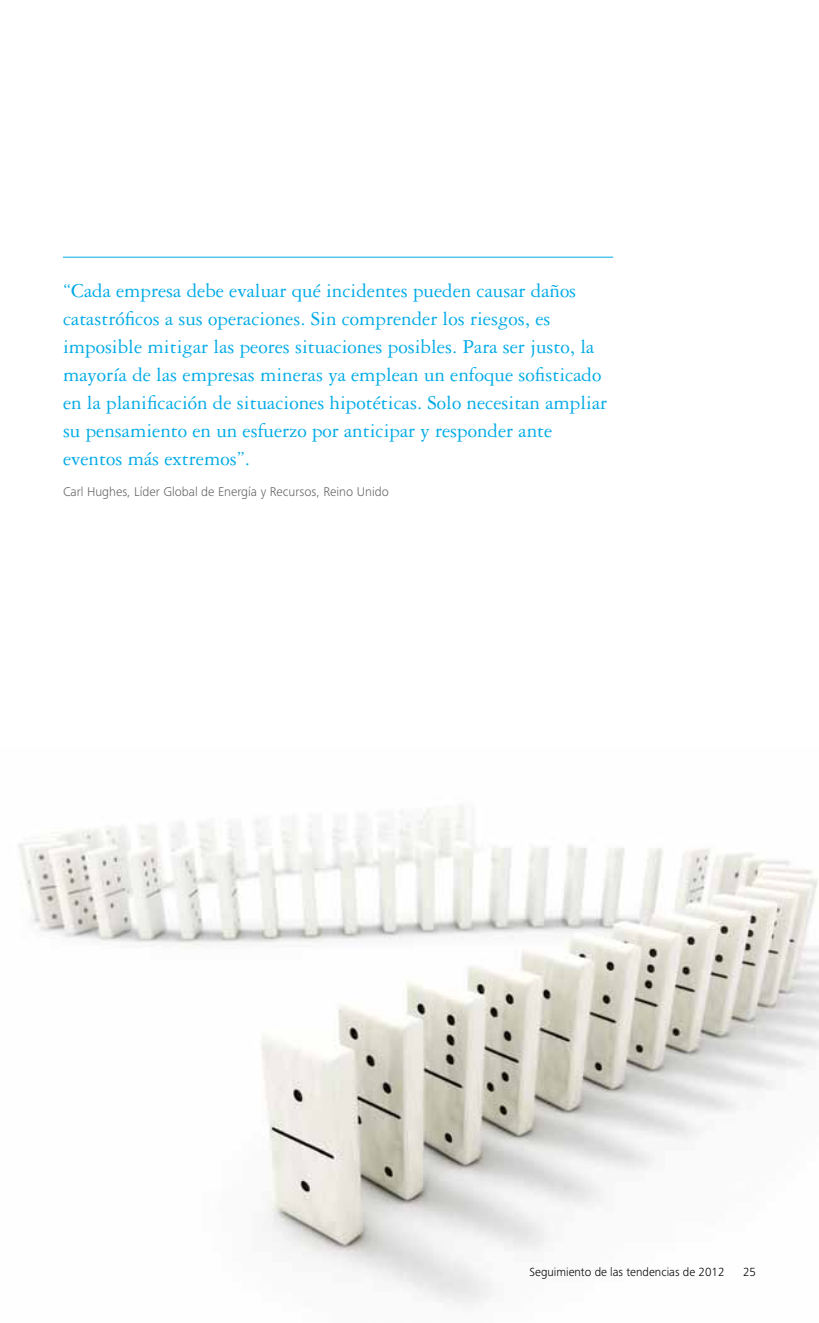
<style>
.page{position:relative;width:819px;height:1323px;background:#fff}
.page>*{position:absolute;margin:0;border:0;box-sizing:border-box;transform-origin:0 0}
.t1{font:21px/28px "Garamond 3 LT Std";color:#00aae7}
.t2{font:300 13.12px "Frutiger Next Pro";color:#636466}
.t3{font:300 12.25px "Frutiger Next Pro";color:#000}
</style>
<div class="page">
<hr style="left:63px;top:257px;width:550px;height:1px;background:#00aae7">
<img style="left:18px;top:805px;width:801px;height:502px">
<p class="t1" style="left:63px;top:277px;width:546px">“Cada empresa debe evaluar qué incidentes pueden causar daños catastróficos a sus operaciones. Sin comprender los riesgos, es imposible mitigar las peores situaciones posibles. Para ser justo, la mayoría de las empresas mineras ya emplean un enfoque sofisticado en la planificación de situaciones hipotéticas. Solo necesitan ampliar su pensamiento en un esfuerzo por anticipar y responder ante eventos más extremos”.</p>
<p class="t2" style="left:63px;top:485px;width:327px">Carl Hughes, Líder Global de Energía y Recursos, Reino Unido</p>
<p class="t3" style="left:529px;top:1265px;width:197px">Seguimiento de las tendencias de 2012</p>
<p class="t3" style="left:743px;top:1265px;width:14px">25</p>
</div>
